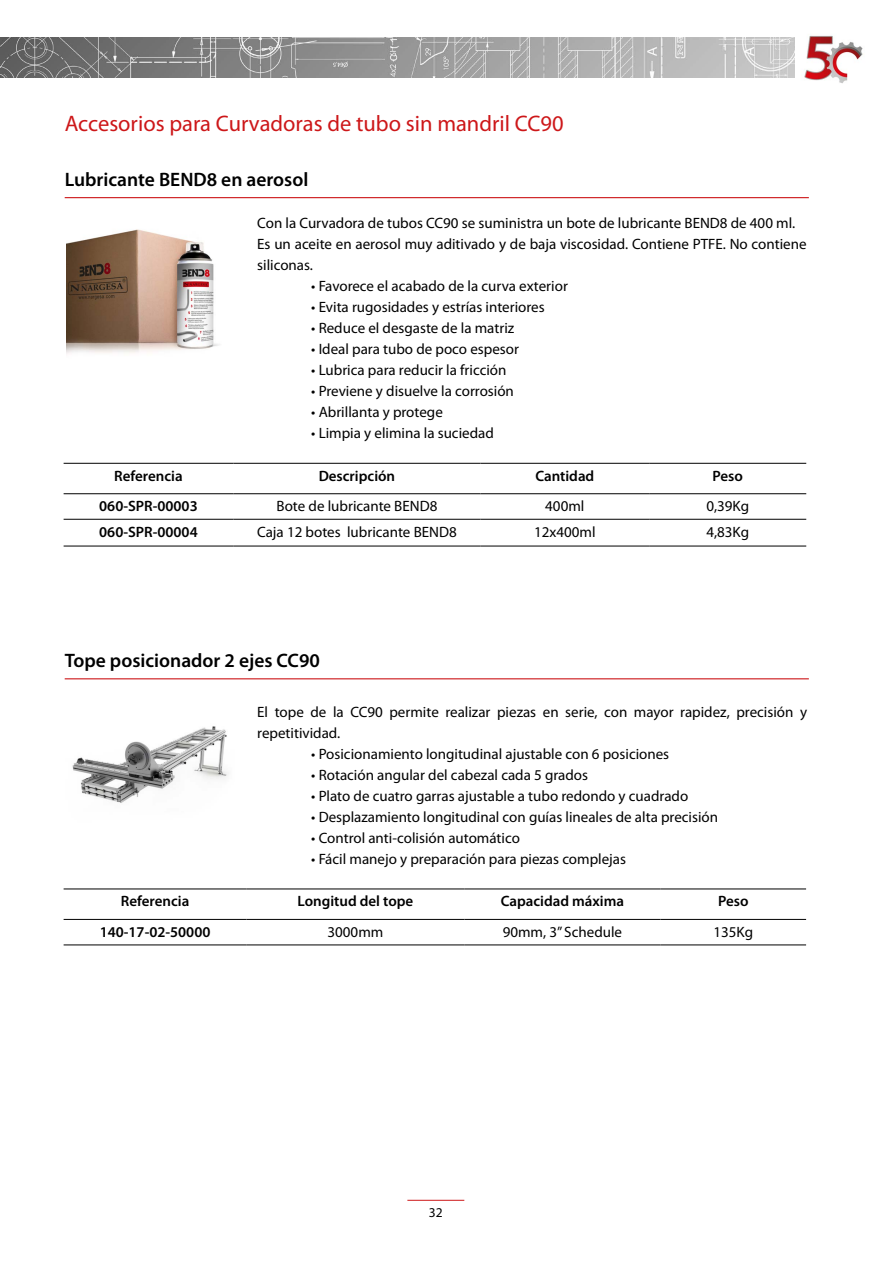
<style>
.page{position:relative;width:893px;height:1263px;background:#fff}
.page>*{position:absolute;margin:0;border:0;box-sizing:border-box;transform-origin:0 0}
.t1{font:22.5px "Myriad Pro";color:#cd1719}
.t2{font:600 19.5px "Myriad Pro";color:#000}
.t3{font:15px/21px "Myriad Pro";color:#000}
.t4{font:600 15px "Myriad Pro";color:#000}
.t5{font:13.5px "Myriad Pro";color:#000}
</style>
<div class="page">
<img style="left:0;top:38px;width:795px;height:40px">
<img style="left:804px;top:35px;width:59px;height:48px">
<hr style="left:407px;top:1200px;width:57px;height:1px;background:#cd1719">
<hr style="left:65px;top:197px;width:744px;height:1px;background:#cd1719">
<img style="left:66px;top:229px;width:153px;height:125px">
<img style="left:72px;top:726px;width:157px;height:77px">
<hr style="left:65px;top:678px;width:744px;height:1px;background:#cd1719">
<svg style="left:64px;top:494px;width:742px;height:52px"></svg>
<hr style="left:64px;top:463px;width:169px;height:1px;background:#000">
<hr style="left:233px;top:463px;width:247px;height:1px;background:#000">
<hr style="left:480px;top:463px;width:169px;height:1px;background:#000">
<hr style="left:649px;top:463px;width:157px;height:1px;background:#000">
<hr style="left:64px;top:493px;width:169px;height:1px;background:#000">
<hr style="left:233px;top:493px;width:247px;height:1px;background:#000">
<hr style="left:480px;top:493px;width:169px;height:1px;background:#000">
<hr style="left:649px;top:493px;width:157px;height:1px;background:#000">
<hr style="left:64px;top:519px;width:169px;height:1px;background:#000">
<hr style="left:233px;top:519px;width:247px;height:1px;background:#000">
<hr style="left:480px;top:519px;width:169px;height:1px;background:#000">
<hr style="left:649px;top:519px;width:157px;height:1px;background:#000">
<hr style="left:64px;top:546px;width:169px;height:1px;background:#000">
<hr style="left:233px;top:546px;width:247px;height:1px;background:#000">
<hr style="left:480px;top:546px;width:169px;height:1px;background:#000">
<hr style="left:649px;top:546px;width:157px;height:1px;background:#000">
<svg style="left:64px;top:918px;width:742px;height:27px"></svg>
<hr style="left:64px;top:889px;width:183px;height:1px;background:#000">
<hr style="left:247px;top:889px;width:217px;height:1px;background:#000">
<hr style="left:464px;top:889px;width:196px;height:1px;background:#000">
<hr style="left:660px;top:889px;width:146px;height:1px;background:#000">
<hr style="left:64px;top:919px;width:183px;height:1px;background:#000">
<hr style="left:247px;top:919px;width:217px;height:1px;background:#000">
<hr style="left:464px;top:919px;width:196px;height:1px;background:#000">
<hr style="left:660px;top:919px;width:146px;height:1px;background:#000">
<hr style="left:64px;top:945px;width:183px;height:1px;background:#000">
<hr style="left:247px;top:945px;width:217px;height:1px;background:#000">
<hr style="left:464px;top:945px;width:196px;height:1px;background:#000">
<hr style="left:660px;top:945px;width:146px;height:1px;background:#000">
<h1 class="t1" style="left:65px;top:110px;width:500px">Accesorios para Curvadoras de tubo sin mandril CC90</h1>
<h2 class="t2" style="left:65px;top:167px;width:245px">Lubricante BEND8 en aerosol</h2>
<p class="t3" style="left:257px;top:212px;width:551px">Con la Curvadora de tubos CC90 se suministra un bote de lubricante BEND8 de 400 ml.<br>Es un aceite en aerosol muy aditivado y de baja viscosidad. Contiene PTFE. No contiene siliconas.</p>
<p class="t3" style="left:311px;top:275px;width:258px">• Favorece el acabado de la curva exterior</p>
<p class="t3" style="left:311px;top:296px;width:235px">• Evita rugosidades y estrías interiores</p>
<p class="t3" style="left:311px;top:317px;width:205px">• Reduce el desgaste de la matriz</p>
<p class="t3" style="left:311px;top:338px;width:209px">• Ideal para tubo de poco espesor</p>
<p class="t3" style="left:311px;top:359px;width:197px">• Lubrica para reducir la fricción</p>
<p class="t3" style="left:311px;top:380px;width:204px">• Previene y disuelve la corrosión</p>
<p class="t3" style="left:311px;top:401px;width:133px">• Abrillanta y protege</p>
<p class="t3" style="left:311px;top:422px;width:184px">• Limpia y elimina la suciedad</p>
<p class="t4" style="left:114px;top:466px;width:70px">Referencia</p>
<p class="t4" style="left:319px;top:466px;width:78px">Descripción</p>
<p class="t4" style="left:535px;top:466px;width:60px">Cantidad</p>
<p class="t4" style="left:712px;top:466px;width:32px">Peso</p>
<p class="t4" style="left:99px;top:496px;width:100px">060-SPR-00003</p>
<p class="t3" style="left:277px;top:495px;width:162px">Bote de lubricante BEND8</p>
<p class="t3" style="left:545px;top:495px;width:41px">400ml</p>
<p class="t3" style="left:706px;top:495px;width:44px">0,39Kg</p>
<p class="t4" style="left:99px;top:522px;width:100px">060-SPR-00004</p>
<p class="t3" style="left:257px;top:521px;width:201px">Caja 12 botes lubricante BEND8</p>
<p class="t3" style="left:534px;top:521px;width:63px">12x400ml</p>
<p class="t3" style="left:706px;top:521px;width:44px">4,83Kg</p>
<h2 class="t2" style="left:65px;top:648px;width:257px">Tope posicionador 2 ejes CC90</h2>
<p class="t3" style="left:257px;top:701px;width:551px">El tope de la CC90 permite realizar piezas en serie, con mayor rapidez, precisión y repetitividad.</p>
<p class="t3" style="left:311px;top:743px;width:359px">• Posicionamiento longitudinal ajustable con 6 posiciones</p>
<p class="t3" style="left:311px;top:764px;width:278px">• Rotación angular del cabezal cada 5 grados</p>
<p class="t3" style="left:311px;top:785px;width:378px">• Plato de cuatro garras ajustable a tubo redondo y cuadrado</p>
<p class="t3" style="left:311px;top:806px;width:408px">• Desplazamiento longitudinal con guías lineales de alta precisión</p>
<p class="t3" style="left:311px;top:827px;width:210px">• Control anti-colisión automático</p>
<p class="t3" style="left:311px;top:848px;width:316px">• Fácil manejo y preparación para piezas complejas</p>
<p class="t4" style="left:121px;top:892px;width:70px">Referencia</p>
<p class="t4" style="left:298px;top:892px;width:117px">Longitud del tope</p>
<p class="t4" style="left:501px;top:892px;width:125px">Capacidad máxima</p>
<p class="t4" style="left:718px;top:892px;width:32px">Peso</p>
<p class="t4" style="left:100px;top:922px;width:112px">140-17-02-50000</p>
<p class="t3" style="left:328px;top:921px;width:57px">3000mm</p>
<p class="t3" style="left:503px;top:921px;width:121px">90mm, 3” Schedule</p>
<p class="t3" style="left:713px;top:921px;width:41px">135Kg</p>
<p class="t5" style="left:429px;top:1204px;width:15px">32</p>
</div>
